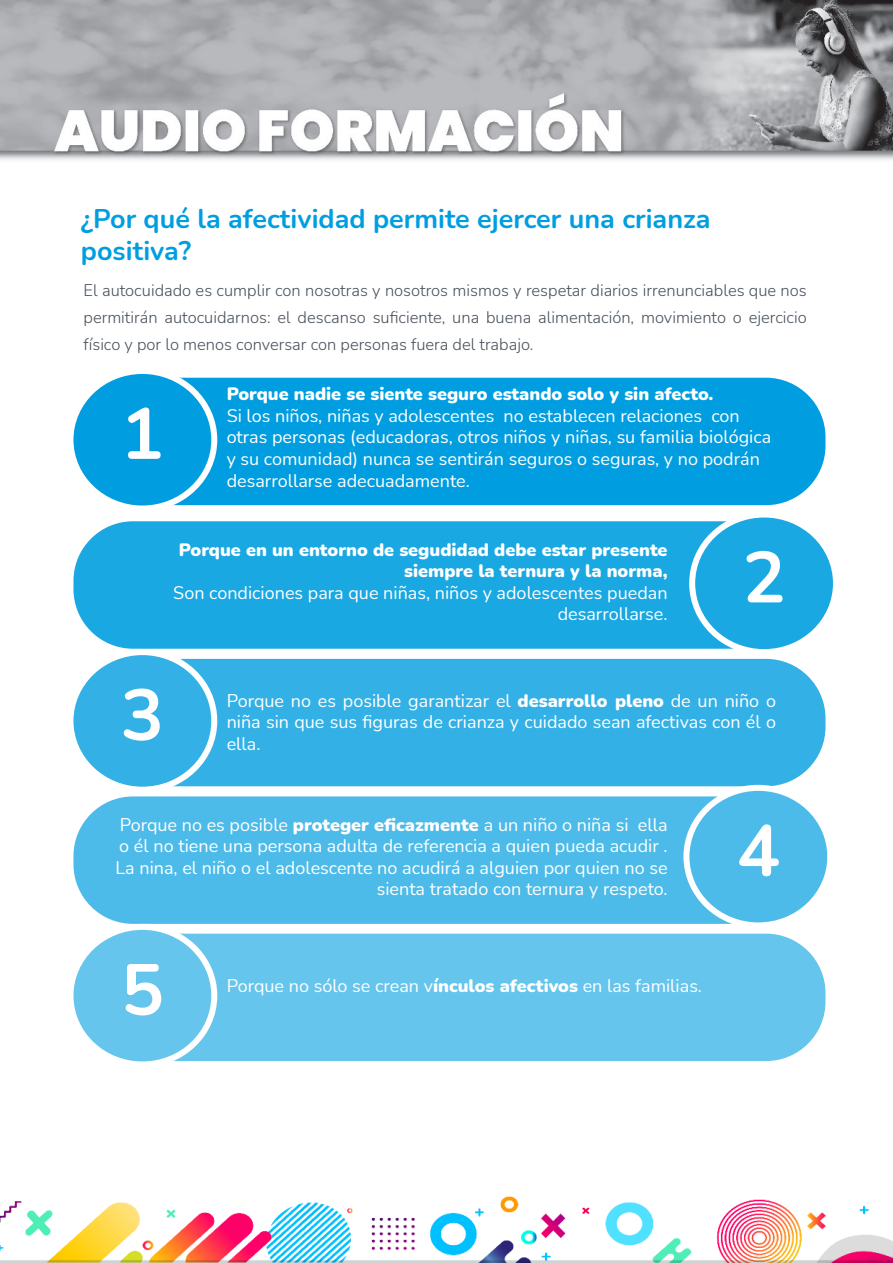
<style>
.page{position:relative;width:893px;height:1263px;background:#fff}
.page>*{position:absolute;margin:0;border:0;box-sizing:border-box;transform-origin:0 0}
.t1{font:700 72px "Nunito";color:#fff}
.Parrafo{font:700 27px/32.4px "Nunito";color:#009ee0}
.t2{font:18px/21.6px "Nunito";color:#fff;text-align:right}
.t3{font:900 18px/21.6px "Nunito";color:#fff;text-align:right}
.Parrafo-2{font:300 16.5px/27px "Nunito";color:#46505a;text-align:justify}
.s1{font-weight:900}
</style>
<div class="page">
<img style="left:0;top:0;width:893px;height:160px">
<img style="left:0;top:1196px;width:893px;height:67px">
<div style="left:73px;top:378px;width:752px;height:127px;background:#009ee0;border-radius:60px"></div>
<div style="left:70px;top:371px;width:144px;height:137px;background:#009ee0;border-radius:50%"></div>
<div style="left:67px;top:368px;width:150px;height:143px;border:6px solid #fff;border-radius:50%"></div>
<div style="left:73px;top:521px;width:752px;height:128px;background:#1aa8e3;border-radius:60px"></div>
<div style="left:73px;top:659px;width:752px;height:127px;background:#33b1e6;border-radius:60px"></div>
<div style="left:73px;top:796px;width:752px;height:128px;background:#4dbbe9;border-radius:60px"></div>
<div style="left:73px;top:934px;width:752px;height:127px;background:#66c5ec;border-radius:60px"></div>
<div style="left:692px;top:514px;width:144px;height:138px;background:#1aa8e3;border-radius:50%"></div>
<div style="left:689px;top:511px;width:150px;height:144px;border:6px solid #fff;border-radius:50%"></div>
<div style="left:70px;top:652px;width:144px;height:138px;background:#33b1e6;border-radius:50%"></div>
<div style="left:67px;top:649px;width:150px;height:144px;border:6px solid #fff;border-radius:50%"></div>
<div style="left:686px;top:788px;width:144px;height:137px;background:#4dbbe9;border-radius:50%"></div>
<div style="left:683px;top:785px;width:150px;height:143px;border:6px solid #fff;border-radius:50%"></div>
<div style="left:70px;top:927px;width:144px;height:137px;background:#66c5ec;border-radius:50%"></div>
<div style="left:67px;top:924px;width:150px;height:143px;border:6px solid #fff;border-radius:50%"></div>
<p class="Parrafo" style="left:81px;top:201px;width:631px">¿Por qué la afectividad permite ejercer una crianza positiva?</p>
<p class="Parrafo-2" style="left:84px;top:276px;width:725px">El autocuidado es cumplir con nosotras y nosotros mismos y respetar diarios irrenunciables que nos permitirán autocuidarnos: el descanso suficiente, una buena alimentación, movimiento o ejercicio físico y por lo menos conversar con personas fuera del trabajo.</p>
<p class="t1" style="left:121px;top:383px;width:45px">1</p>
<p class="t3" style="left:227px;top:382px;width:488px">Porque nadie se siente seguro estando solo y sin afecto.</p>
<p class="t2" style="left:227px;top:404px;width:546px;text-align:left">Si los niños, niñas y adolescentes no establecen relaciones con otras personas (educadoras, otros niños y niñas, su familia biológica y su comunidad) nunca se sentirán seguros o seguras, y no podrán desarrollarse adecuadamente.</p>
<p class="t3" style="left:179px;top:538px;width:490px">Porque en un entorno de segudidad debe estar presente siempre la ternura y la norma,</p>
<p class="t2" style="left:173px;top:581px;width:496px">Son condiciones para que niñas, niños y adolescentes puedan desarrollarse.</p>
<p class="t1" style="left:742px;top:526px;width:45px">2</p>
<p class="t1" style="left:121px;top:664px;width:45px">3</p>
<p class="t2" style="left:227px;top:689px;width:551px;text-align:justify">Porque no es posible garantizar el <span class="s1">desarrollo pleno</span> de un niño o niña sin que sus figuras de crianza y cuidado sean afectivas con él o ella.</p>
<p class="t2" style="left:115px;top:813px;width:554px">Porque no es posible <span class="s1">proteger eficazmente</span> a un niño o niña si ella o él no tiene una persona adulta de referencia a quien pueda acudir .<br>La nina, el niño o el adolescente no acudirá a alguien por quien no se sienta tratado con ternura y respeto.</p>
<p class="t1" style="left:121px;top:939px;width:45px">5</p>
<p class="t2" style="left:227px;top:974px;width:477px">Porque no sólo se crean v<span class="s1">ínculos afectivos</span> en las familias.</p>
<p class="t1" style="left:737px;top:800px;width:45px">4</p>
</div>
